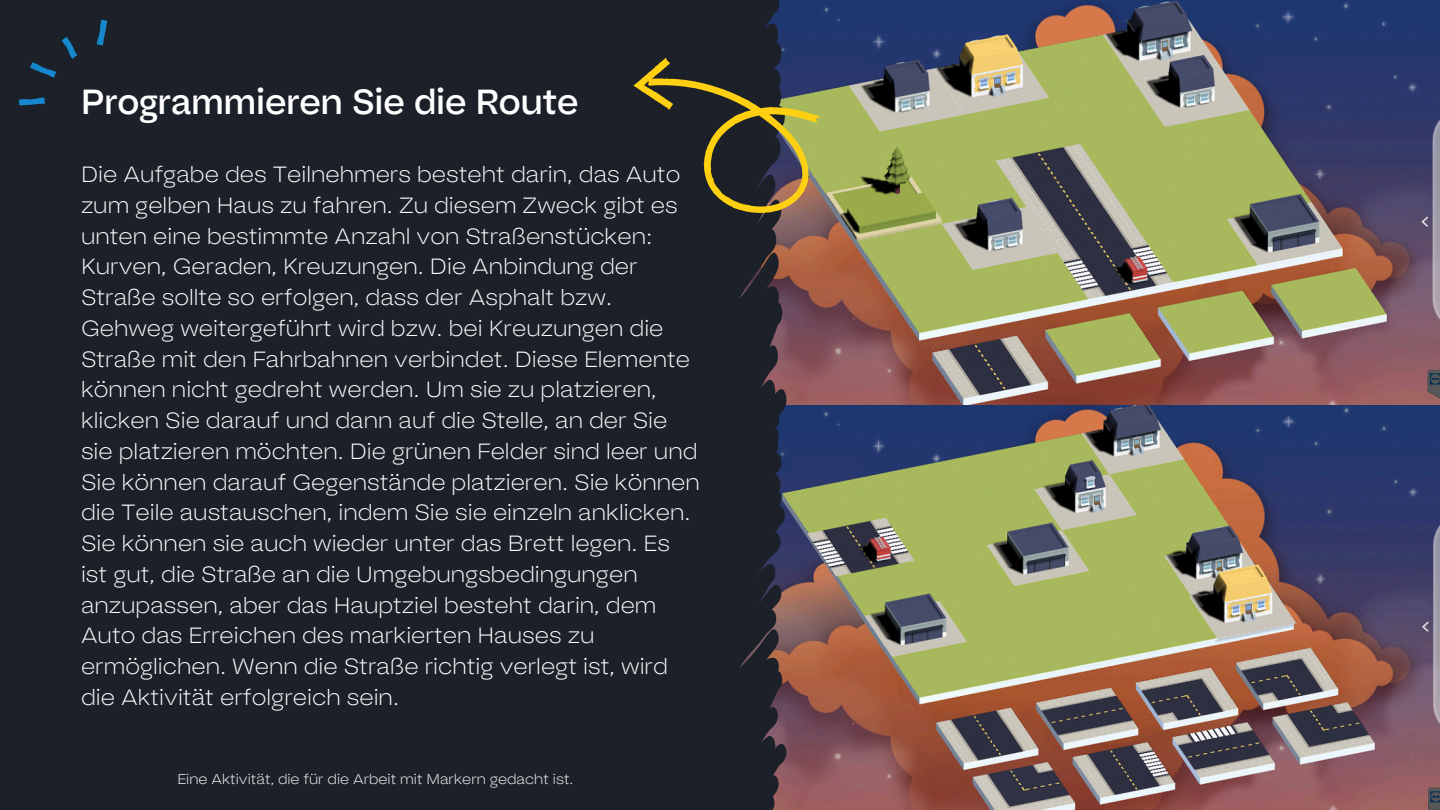
<style>
.page{position:relative;width:1440px;height:810px;background:#1c2028}
.page>*{position:absolute;margin:0;border:0;box-sizing:border-box;transform-origin:0 0}
.t1{font:34.8px "Bauziet Norm Medium";color:#fff}
.t2{font:300 expanded 22px/30.8px "Bauziet";color:#fff}
.t3{font:300 expanded 14px "Bauziet";color:#fff}
</style>
<div class="page">
<img style="left:786px;top:0;width:654px;height:405px">
<img style="left:786px;top:405px;width:654px;height:405px">
<svg style="left:739px;top:0;width:47px;height:810px"></svg>
<svg style="left:633px;top:4px;width:219px;height:237px"></svg>
<svg style="left:97px;top:19px;width:11px;height:27px"></svg>
<svg style="left:18px;top:97px;width:27px;height:9px"></svg>
<svg style="left:30px;top:36px;width:48px;height:42px"></svg>
<h1 class="t1" style="left:81px;top:78px;width:499px">Programmieren Sie die Route</h1>
<p class="t2" style="left:81px;top:158px;width:620px">Die Aufgabe des Teilnehmers besteht darin, das Auto zum gelben Haus zu fahren. Zu diesem Zweck gibt es unten eine bestimmte Anzahl von Straßenstücken:<br>Kurven, Geraden, Kreuzungen. Die Anbindung der Straße sollte so erfolgen, dass der Asphalt bzw.<br>Gehweg weitergeführt wird bzw. bei Kreuzungen die Straße mit den Fahrbahnen verbindet. Diese Elemente können nicht gedreht werden. Um sie zu platzieren, klicken Sie darauf und dann auf die Stelle, an der Sie sie platzieren möchten. Die grünen Felder sind leer und Sie können darauf Gegenstände platzieren. Sie können die Teile austauschen, indem Sie sie einzeln anklicken.<br>Sie können sie auch wieder unter das Brett legen. Es ist gut, die Straße an die Umgebungsbedingungen anzupassen, aber das Hauptziel besteht darin, dem Auto das Erreichen des markierten Hauses zu ermöglichen. Wenn die Straße richtig verlegt ist, wird die Aktivität erfolgreich sein.</p>
<p class="t3" style="left:177px;top:770px;width:398px">Eine Aktivität, die für die Arbeit mit Markern gedacht ist.</p>
</div>
